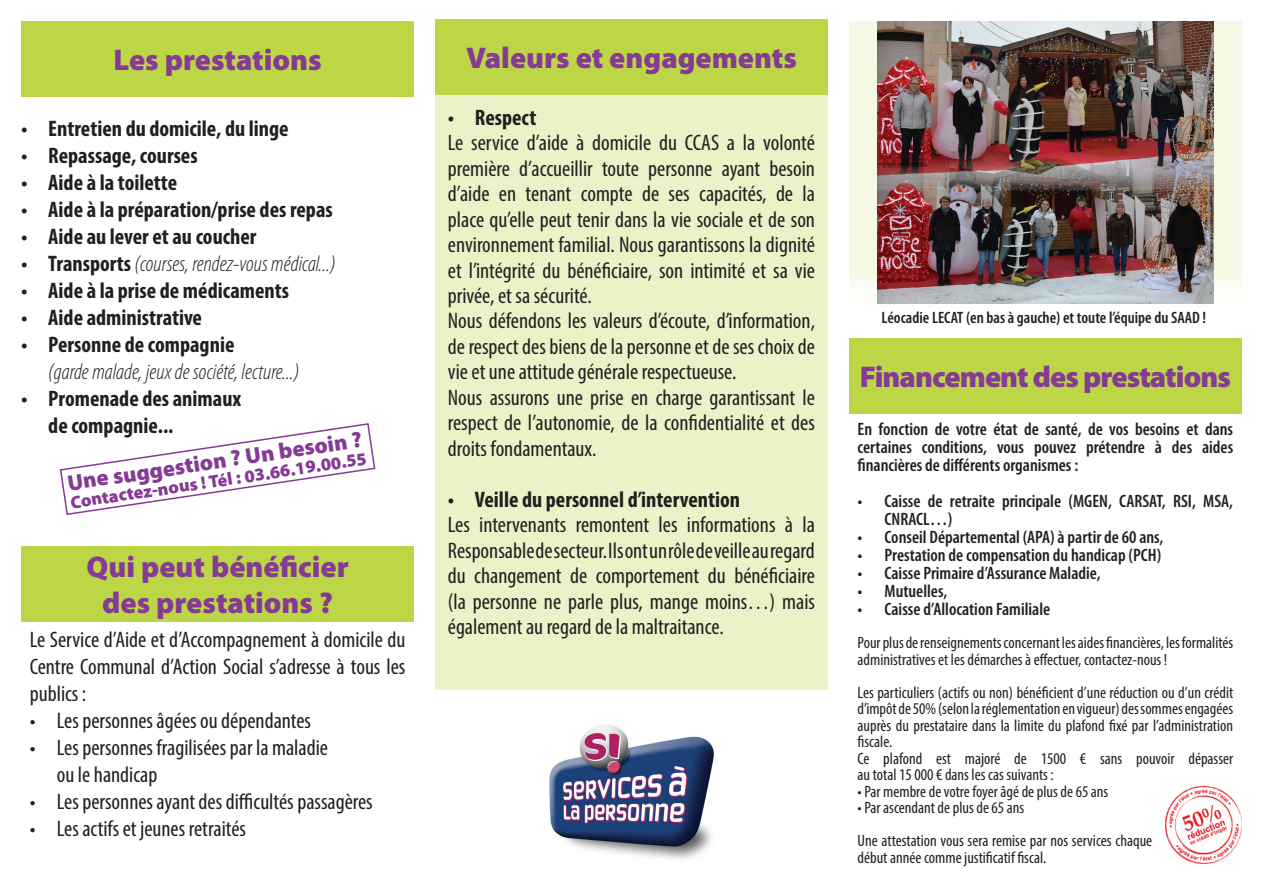
<style>
.page{position:relative;width:1263px;height:893px;background:#fff}
.page>*{position:absolute;margin:0;border:0;box-sizing:border-box;transform-origin:0 0}
.t1{font:900 30px/36px "Myriad Pro";color:#853b96;text-align:center}
.t2{font:900 30px "Myriad Pro";letter-spacing:-.03em;color:#853b96}
.t3{font:condensed 22.5px/25.5px "Myriad Pro";color:#231f20;text-align:justify}
.t4{font:700 condensed 22.5px/27px "Myriad Pro";color:#231f20}
.t5{font:italic 300 condensed 22.5px "Myriad Pro";color:#231f20}
.t6{font:900 22.5px "Myriad Pro";color:#853b96}
.t7{font:600 condensed 18px/18px "Myriad Pro";color:#231f20;text-align:justify}
.t8{font:900 18px "Myriad Pro";color:#853b96}
.t9{font:condensed 16.5px/16.5px "Myriad Pro";color:#231f20}
.t10{font:600 condensed 16.5px "Myriad Pro";color:#231f20}
.s1{font-weight:700;font-style:normal}
</style>
<div class="page">
<div style="left:435px;top:95px;width:393px;height:595px;background:#ebf2c7"></div>
<svg style="left:849px;top:21px;width:393px;height:283px;background:#f2f5e2"></svg>
<div style="left:21px;top:546px;width:393px;height:76px;background:#bcd646"></div>
<div style="left:435px;top:19px;width:393px;height:76px;background:#bcd646"></div>
<div style="left:21px;top:21px;width:393px;height:76px;background:#bcd646"></div>
<div style="left:849px;top:338px;width:393px;height:75px;background:#bcd646"></div>
<svg style="left:59px;top:423px;width:317px;height:92px"></svg>
<img style="left:877px;top:21px;width:336px;height:128px">
<img style="left:877px;top:149px;width:336px;height:154px">
<img style="left:1165px;top:786px;width:77px;height:77px">
<img style="left:549px;top:725px;width:165px;height:135px">
<h1 class="t1" style="left:113px;top:42px;width:210px">Les prestations</h1>
<h1 class="t1" style="left:466px;top:41px;width:332px">Valeurs et engagements</h1>
<p class="t4" style="left:21px;top:114px;width:269px">• Entretien du domicile, du linge</p>
<p class="t4" style="left:21px;top:141px;width:178px">• Repassage, courses</p>
<p class="t4" style="left:21px;top:168px;width:157px">• Aide à la toilette</p>
<p class="t4" style="left:21px;top:195px;width:313px">• Aide à la préparation/prise des repas</p>
<p class="t4" style="left:21px;top:222px;width:237px">• Aide au lever et au coucher</p>
<p class="t5" style="left:21px;top:252px;width:316px"><span class="s1">• Transports</span> (courses, rendez-vous médical...)</p>
<p class="t4" style="left:21px;top:276px;width:269px">• Aide à la prise de médicaments</p>
<p class="t4" style="left:21px;top:303px;width:182px">• Aide administrative</p>
<p class="t4" style="left:21px;top:330px;width:215px">• Personne de compagnie</p>
<p class="t5" style="left:48px;top:360px;width:253px">(garde malade, jeux de société, lecture...)</p>
<p class="t4" style="left:48px;top:384px;width:195px;text-indent:-27px">• Promenade des animaux de compagnie...</p>
<p class="t6" style="left:66px;top:469px;width:299px;rotate:-8deg">Une suggestion ? Un besoin ?</p>
<p class="t8" style="left:69px;top:491px;width:301px;rotate:-8deg">Contactez-nous ! Tél : 03.66.19.00.55</p>
<h1 class="t1" style="left:86px;top:549px;width:264px">Qui peut bénéficier des prestations ?</h1>
<p class="t3" style="left:30px;top:626px;width:377px;line-height:27px">Le Service d’Aide et d’Accompagnement à domicile du Centre Communal d’Action Social s’adresse à tous les publics :</p>
<p class="t3" style="left:30px;top:708px;width:283px">• Les personnes âgées ou dépendantes</p>
<p class="t3" style="left:57px;top:734px;width:273px;line-height:27px;text-indent:-27px">• Les personnes fragilisées par la maladie ou le handicap</p>
<p class="t3" style="left:30px;top:789px;width:344px">• Les personnes ayant des difficultés passagères</p>
<p class="t3" style="left:30px;top:816px;width:218px">• Les actifs et jeunes retraités</p>
<p class="t4" style="left:448px;top:103px;width:90px">• Respect</p>
<p class="t3" style="left:448px;top:130px;width:369px;text-align:left">Le service d’aide à domicile du CCAS a la volonté première d’accueillir toute personne ayant besoin d’aide en tenant compte de ses capacités, de la place qu’elle peut tenir dans la vie sociale et de son environnement familial. Nous garantissons la dignité et l’intégrité du bénéficiaire, son intimité et sa vie privée, et sa sécurité.<br>Nous défendons les valeurs d’écoute, d’information, de respect des biens de la personne et de ses choix de vie et une attitude générale respectueuse.<br>Nous assurons une prise en charge garantissant le respect de l’autonomie, de la confidentialité et des droits fondamentaux.</p>
<p class="t4" style="left:448px;top:485px;width:294px">• Veille du personnel d’intervention</p>
<p class="t3" style="left:448px;top:512px;width:369px">Les intervenants remontent les informations à la Responsabledesecteur.Ilsontunrôledeveilleauregard du changement de comportement du bénéficiaire (la personne ne parle plus, mange moins…) mais également au regard de la maltraitance.</p>
<p class="t10" style="left:881px;top:308px;width:326px">Léocadie LECAT (en bas à gauche) et toute l’équipe du SAAD !</p>
<h1 class="t2" style="left:860px;top:360px;width:373px">Financement des prestations</h1>
<p class="t7" style="left:857px;top:421px;width:377px">En fonction de votre état de santé, de vos besoins et dans certaines conditions, vous pouvez prétendre à des aides financières de différents organismes :</p>
<p class="t7" style="left:884px;top:493px;width:350px;text-indent:-27px">• Caisse de retraite principale (MGEN, CARSAT, RSI, MSA,<br>CNRACL…)</p>
<p class="t7" style="left:857px;top:529px;width:307px">• Conseil Départemental (APA) à partir de 60 ans,</p>
<p class="t7" style="left:857px;top:547px;width:305px">• Prestation de compensation du handicap (PCH)</p>
<p class="t7" style="left:857px;top:565px;width:245px">• Caisse Primaire d’Assurance Maladie,</p>
<p class="t7" style="left:857px;top:583px;width:91px">• Mutuelles,</p>
<p class="t7" style="left:857px;top:601px;width:194px">• Caisse d’Allocation Familiale</p>
<p class="t9" style="left:857px;top:634px;width:377px">Pourplusderenseignementsconcernantlesaides financières, lesformalités administratives et les démarches à effectuer, contactez-nous !</p>
<p class="t9" style="left:857px;top:684px;width:377px">Les particuliers (actifs ou non) bénéficient d’une réduction ou d’un crédit d’impôtde50%(selonlaréglementationenvigueur)dessommesengagées auprès du prestataire dans la limite du plafond fixé par l’administration fiscale.<br>Ce plafond est majoré de 1500 € sans pouvoir dépasser au total 15 000 € dans les cas suivants :</p>
<p class="t9" style="left:857px;top:783px;width:252px">• Par membre de votre foyer âgé de plus de 65 ans</p>
<p class="t9" style="left:857px;top:791px;width:296px;line-height:33px">• Par ascendant de plus de 65 ans<br>Une attestation vous sera remise par nos services chaque</p>
<p class="t9" style="left:857px;top:849px;width:190px">début année comme justificatif fiscal.</p>
</div>
